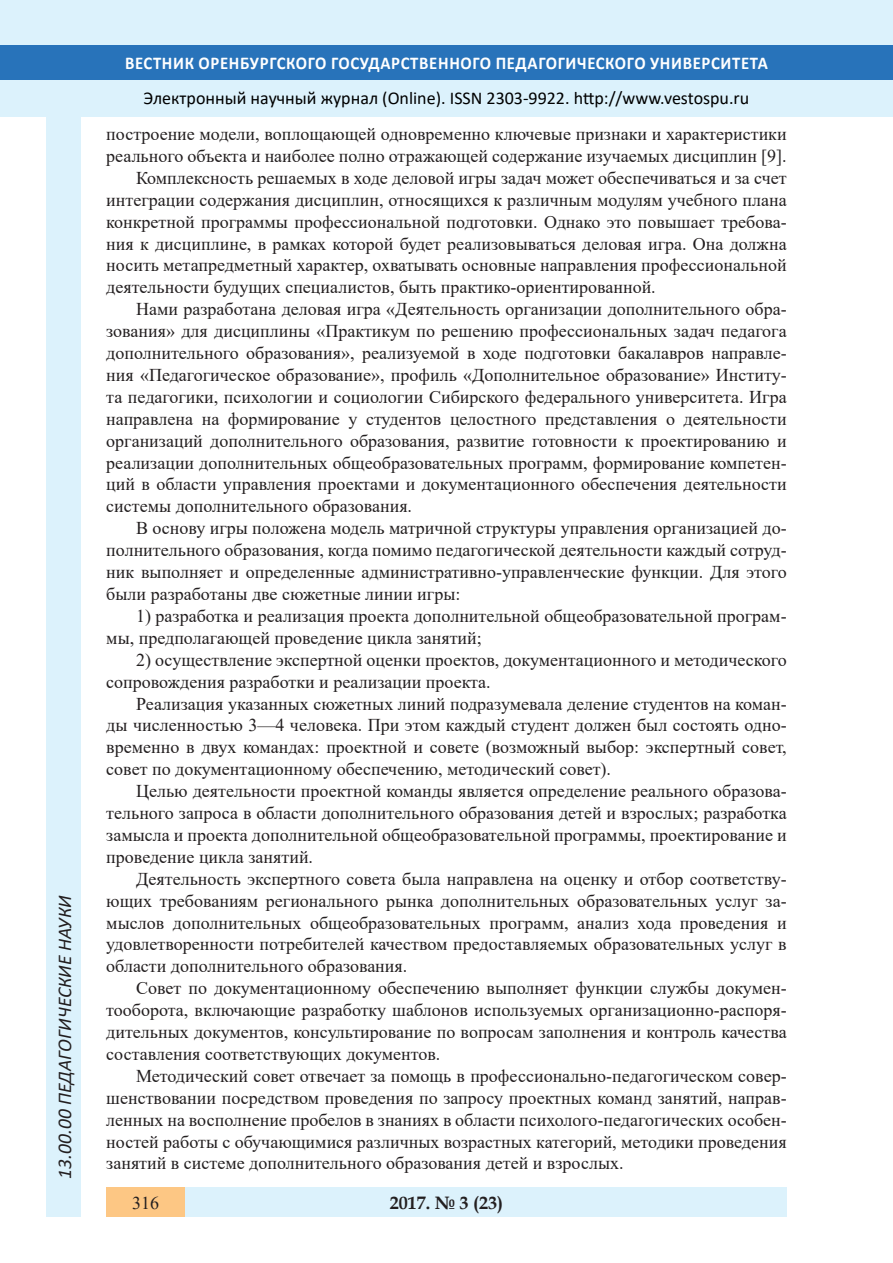
<style>
.page{position:relative;width:893px;height:1263px;background:#fff}
.page>*{position:absolute;margin:0;border:0;box-sizing:border-box;transform-origin:0 0}
.t1{font:italic 19.5px "Calibri";color:#231f20}
.Стиль2{font:18px/21.9px "Times New Roman";color:#231f20;text-align:justify}
.t2{font:18px "Calibri";color:#000}
.t3{font:700 18px "Calibri";letter-spacing:.04em;color:#fff;scale:.93 1}
.t4{font:700 18px "Book Antiqua";color:#231f20}
</style>
<div class="page">
<div style="left:0;top:0;width:893px;height:116px;background:#dcf2fc"></div>
<div style="left:0;top:45px;width:893px;height:34px;background:#2873ba"></div>
<div style="left:106px;top:1188px;width:681px;height:29px;background:#dcf2fc"></div>
<div style="left:106px;top:1188px;width:79px;height:29px;background:#fdc784"></div>
<div style="left:47px;top:116px;width:34px;height:1101px;background:#dcf2fc"></div>
<p class="t1" style="left:51px;top:1179px;width:285px;rotate:-90deg">13.00.00 ПЕДАГОГИЧЕСКИЕ НАУКИ</p>
<p class="t1" style="left:51px;top:1105px;width:206px;rotate:-90deg">БИОЛОГИЧЕСКИЕ НАУКИ</p>
<p class="t1" style="left:51px;top:1179px;width:11px;rotate:-90deg">0</p>
<p class="t3" style="left:125px;top:50px;width:693px">ВЕСТНИК ОРЕНБУРГСКОГО ГОСУДАРСТВЕННОГО ПЕДАГОГИЧЕСКОГО УНИВЕРСИТЕТА</p>
<p class="t2" style="left:144px;top:85px;width:607px">Электронный научный журнал (Online). ISSN 2303-9922. http://www.vestospu.ru</p>
<p class="t2" style="left:583px;top:85px;width:13px">t</p>
<p class="Стиль2" style="left:106px;top:122px;width:682px">построение модели, воплощающей одновременно ключевые признаки и характеристики реального объекта и наиболее полно отражающей содержание изучаемых дисциплин [9].</p>
<p class="Стиль2" style="left:106px;top:166px;width:682px;text-indent:30px">Комплексность решаемых в ходе деловой игры задач может обеспечиваться и за счет интеграции содержания дисциплин, относящихся к различным модулям учебного плана конкретной программы профессиональной подготовки. Однако это повышает требова&shy;ния к дисциплине, в рамках которой будет реализовываться деловая игра. Она должна носить метапредметный характер, охватывать основные направления профессиональной деятельности будущих специалистов, быть практико-ориентированной.</p>
<p class="Стиль2" style="left:106px;top:298px;width:682px;text-indent:30px">Нами разработана деловая игра «Деятельность организации дополнительного обра&shy;зования» для дисциплины «Практикум по решению профессиональных задач педагога дополнительного образования», реализуемой в ходе подготовки бакалавров направле&shy;ния «Педагогическое образование», профиль «Дополнительное образование» Институ&shy;та педагогики, психологии и социологии Сибирского федерального университета. Игра направлена на формирование у студентов целостного представления о деятельности организаций дополнительного образования, развитие готовности к проектированию и реализации дополнительных общеобразовательных программ, формирование компетен&shy;ций в области управления проектами и документационного обеспечения деятельности системы дополнительного образования.</p>
<p class="Стиль2" style="left:106px;top:517px;width:682px;text-indent:30px">В основу игры положена модель матричной структуры управления организацией до&shy;полнительного образования, когда помимо педагогической деятельности каждый сотруд&shy;ник выполняет и определенные административно-управленческие функции. Для этого были разработаны две сюжетные линии игры:</p>
<p class="Стиль2" style="left:106px;top:604px;width:682px;text-indent:30px">1) разработка и реализация проекта дополнительной общеобразовательной програм&shy;мы, предполагающей проведение цикла занятий;</p>
<p class="Стиль2" style="left:106px;top:648px;width:682px;text-indent:30px">2) осуществление экспертной оценки проектов, документационного и методического сопровождения разработки и реализации проекта.</p>
<p class="Стиль2" style="left:106px;top:692px;width:682px;text-indent:30px">Реализация указанных сюжетных линий подразумевала деление студентов на коман&shy;ды численностью 3—4 человека. При этом каждый студент должен был состоять одно&shy;временно в двух командах: проектной и совете (возможный выбор: экспертный совет, совет по документационному обеспечению, методический совет).</p>
<p class="Стиль2" style="left:106px;top:779px;width:682px;text-indent:30px">Целью деятельности проектной команды является определение реального образова&shy;тельного запроса в области дополнительного образования детей и взрослых; разработка замысла и проекта дополнительной общеобразовательной программы, проектирование и проведение цикла занятий.</p>
<p class="Стиль2" style="left:106px;top:867px;width:682px;text-indent:30px">Деятельность экспертного совета была направлена на оценку и отбор соответству&shy;ющих требованиям регионального рынка дополнительных образовательных услуг за&shy;мыслов дополнительных общеобразовательных программ, анализ хода проведения и удовлетворенности потребителей качеством предоставляемых образовательных услуг в области дополнительного образования.</p>
<p class="Стиль2" style="left:106px;top:977px;width:682px;text-indent:30px">Совет по документационному обеспечению выполняет функции службы докумен&shy;тооборота, включающие разработку шаблонов используемых организационно-распоря&shy;дительных документов, консультирование по вопросам заполнения и контроль качества составления соответствующих документов.</p>
<p class="Стиль2" style="left:106px;top:1064px;width:682px;text-indent:30px">Методический совет отвечает за помощь в профессионально-педагогическом совер&shy;шенствовании посредством проведения по запросу проектных команд занятий, направ&shy;ленных на восполнение пробелов в знаниях в области психолого-педагогических особен&shy;ностей работы с обучающимися различных возрастных категорий, методики проведения занятий в системе дополнительного образования детей и взрослых.</p>
<p class="Стиль2" style="left:132px;top:1191px;width:28px">316</p>
<p class="t4" style="left:390px;top:1190px;width:115px">2017. № 3 (23)</p>
</div>
